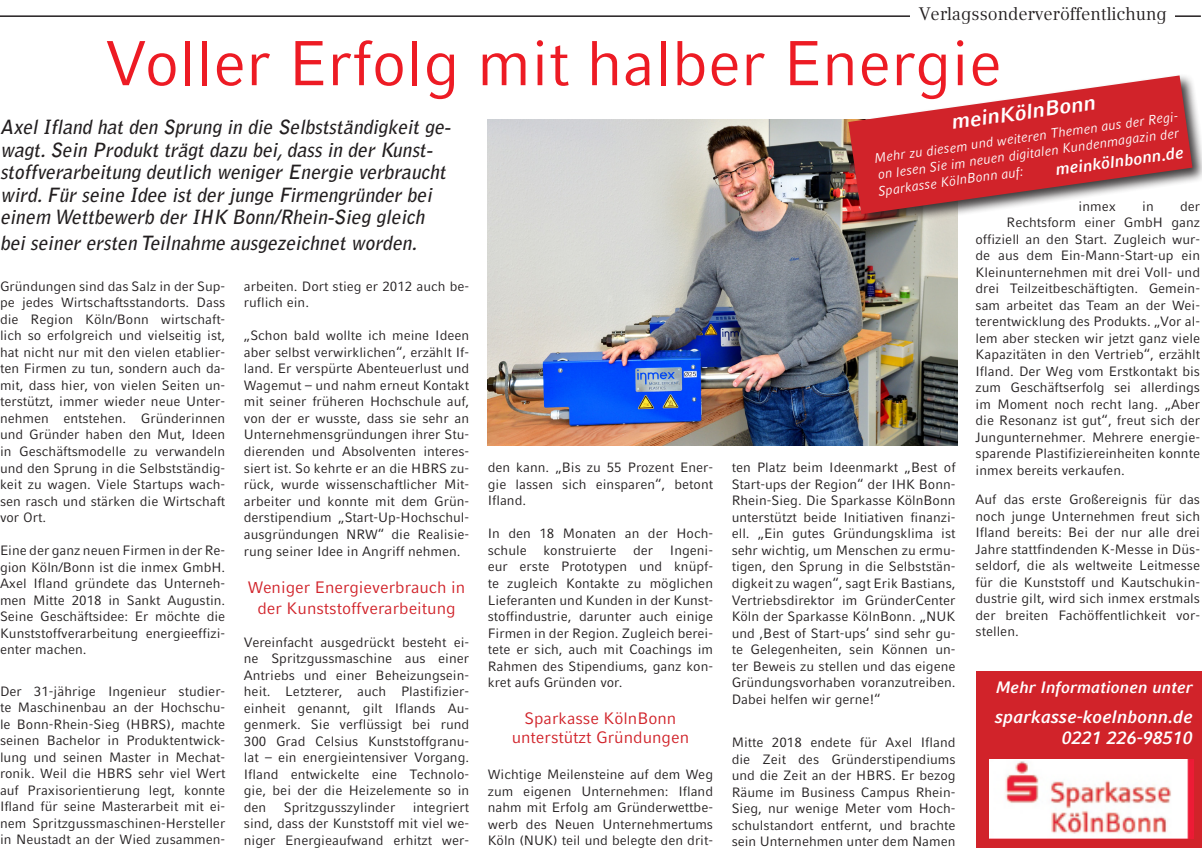
<style>
.page{position:relative;width:1202px;height:851px;background:#fff}
.page>*{position:absolute;margin:0;border:0;box-sizing:border-box;transform-origin:0 0}
.Head48{font:63px "Compatil Fact LT Pro";color:#ed1b24}
.Gruntext_iBox{font:italic 700 20.85px "Compatil Fact LT Pro";color:#fff}
.Gruntext_iBox-2{font:italic 700 19.5px/22.5px "Bell Gothic Std";color:#231f20}
.z_Unterzeile{font:italic 700 18px/21px "Compatil Fact LT Pro";color:#fff;text-align:right}
.t1{font:18px "Compatil Text LT Pro";color:#231f20}
.Gruntext_iBox-3{font:16.5px/21px "Compatil Fact LT Pro";color:#d1232a;text-align:center}
.z_Unterzeile-2{font:italic 700 16.5px "Compatil Fact LT Pro";color:#fff}
.Gruntext_iBox-4{font:italic 700 16.5px "Compatil Fact LT Pro";color:#fff}
.Gruntext_iBox-5{font:13.5px/16.5px "Compatil Fact LT Pro";color:#231f20;text-align:justify}
.Gruntext_iBox-6{font:italic 13.5px/16.5px "Compatil Fact LT Pro";color:#fff}
</style>
<div class="page">
<hr style="left:0;top:15px;width:1201px;height:2px;background:#231f20">
<div style="left:910px;top:0;width:265px;height:27px;background:#fff"></div>
<img style="left:488px;top:120px;width:470px;height:325px">
<div style="left:846px;top:73px;width:356px;height:156px;background:#231f20;opacity:.87"></div>
<svg style="left:848px;top:75px;width:344px;height:139px;fill:#d1232a"></svg>
<div style="left:976px;top:671px;width:226px;height:176px;background:#d1232a"></div>
<img style="left:989px;top:759px;width:204px;height:79px">
<p class="t1" style="left:919px;top:4px;width:250px">Verlagssonderveröffentlichung</p>
<p class="Head48" style="left:105px;top:27px;width:898px">Voller Erfolg mit halber Energie</p>
<p class="Gruntext_iBox" style="left:949px;top:110px;width:147px;rotate:-8deg">meinKölnBonn</p>
<p class="Gruntext_iBox-6" style="left:873px;top:150px;width:311px;rotate:-8deg">Mehr zu diesem und weiteren Themen aus der Regi&shy;on lesen Sie im neuen digitalen Kundenmagazin der<br>Sparkasse KölnBonn auf:</p>
<p class="Gruntext_iBox-2" style="left:0;top:116px;width:456px">Axel Ifland hat den Sprung in die Selbstständigkeit ge&shy;wagt.Sein Produkt trägt dazu bei,dass in der Kunst&shy;stoffverarbeitung deutlich weniger Energie verbraucht wird.Für seine Idee ist der junge Firmengründer bei einem Wettbewerb der IHK Bonn/Rhein-Sieg gleich</p>
<p class="Gruntext_iBox-2" style="left:0;top:231px;width:423px">bei seiner ersten Teilnahme ausgezeichnet worden.</p>
<p class="Gruntext_iBox-4" style="left:1054px;top:160px;width:131px;rotate:-8deg">meinkölnbonn.de</p>
<p class="Gruntext_iBox-5" style="left:1078px;top:198px;width:39px">inmex</p>
<p class="Gruntext_iBox-5" style="left:1142px;top:198px;width:13px">in</p>
<p class="Gruntext_iBox-5" style="left:1180px;top:198px;width:22px">der</p>
<p class="Gruntext_iBox-5" style="left:1006px;top:214px;width:195px">Rechtsform einer GmbH ganz</p>
<p class="Gruntext_iBox-5" style="left:975px;top:231px;width:226px">offiziell an den Start. Zugleich wur-</p>
<p class="Gruntext_iBox-5" style="left:975px;top:247px;width:226px">de aus dem Ein-Mann-Start-up ein</p>
<p class="Gruntext_iBox-5" style="left:975px;top:264px;width:226px">Kleinunternehmen mit drei Voll- und</p>
<p class="Gruntext_iBox-5" style="left:975px;top:280px;width:226px">drei Teilzeitbeschäftigten. Gemein-</p>
<p class="Gruntext_iBox-5" style="left:975px;top:297px;width:226px">sam arbeitet das Team an der Wei-</p>
<p class="Gruntext_iBox-5" style="left:975px;top:313px;width:226px">terentwicklung des Produkts. „Vor al-</p>
<p class="Gruntext_iBox-5" style="left:975px;top:330px;width:226px">lem aber stecken wir jetzt ganz viele</p>
<p class="Gruntext_iBox-5" style="left:975px;top:346px;width:226px">Kapazitäten in den Vertrieb“, erzählt</p>
<p class="Gruntext_iBox-5" style="left:975px;top:363px;width:226px">Ifland. Der Weg vom Erstkontakt bis</p>
<p class="Gruntext_iBox-5" style="left:975px;top:379px;width:226px">zum Geschäftserfolg sei allerdings</p>
<p class="Gruntext_iBox-5" style="left:975px;top:396px;width:226px">im Moment noch recht lang. „Aber</p>
<p class="Gruntext_iBox-5" style="left:975px;top:412px;width:226px">die Resonanz ist gut“, freut sich der</p>
<p class="Gruntext_iBox-5" style="left:975px;top:429px;width:226px">Jungunternehmer. Mehrere energie-</p>
<p class="Gruntext_iBox-5" style="left:975px;top:445px;width:226px">sparende Plastifiziereinheiten konnte</p>
<p class="Gruntext_iBox-5" style="left:975px;top:462px;width:151px">inmex bereits verkaufen.</p>
<p class="Gruntext_iBox-5" style="left:975px;top:491px;width:226px">Auf das erste Großereignis für das noch junge Unternehmen freut sich Ifland bereits: Bei der nur alle drei Jahre stattfindenden K-Messe in Düs&shy;seldorf, die als weltweite Leitmesse für die Kunststoff und Kautschukin&shy;dustrie gilt, wird sich inmex erstmals der breiten Fachöffentlichkeit vor&shy;stellen.</p>
<p class="Gruntext_iBox-5" style="left:0;top:278px;width:227px">Gründungen sind das Salz in der Sup&shy;pe jedes Wirtschaftsstandorts. Dass die Region Köln/Bonn wirtschaft&shy;lich so erfolgreich und vielseitig ist, hat nicht nur mit den vielen etablier&shy;ten Firmen zu tun, sondern auch da&shy;mit, dass hier, von vielen Seiten un&shy;terstützt, immer wieder neue Unter&shy;nehmen entstehen. Gründerinnen und Gründer haben den Mut, Ideen in Geschäftsmodelle zu verwandeln und den Sprung in die Selbstständig&shy;keit zu wagen. Viele Startups wach&shy;sen rasch und stärken die Wirtschaft vor Ort.</p>
<p class="Gruntext_iBox-5" style="left:0;top:542px;width:227px">Eine der ganz neuen Firmen in der Re&shy;gion Köln/Bonn ist die inmex GmbH.<br>Axel Ifland gründete das Unterneh&shy;men Mitte 2018 in Sankt Augustin.<br>Seine Geschäftsidee: Er möchte die Kunststoffverarbeitung energieeffizi&shy;enter machen.</p>
<p class="Gruntext_iBox-5" style="left:0;top:682px;width:227px">Der 31-jährige Ingenieur studier&shy;te Maschinenbau an der Hochschu&shy;le Bonn-Rhein-Sieg (HBRS), machte seinen Bachelor in Produktentwick&shy;lung und seinen Master in Mechat&shy;ronik. Weil die HBRS sehr viel Wert auf Praxisorientierung legt, konnte Ifland für seine Masterarbeit mit ei&shy;nem Spritzgussmaschinen-Hersteller in Neustadt an der Wied zusammen-</p>
<p class="Gruntext_iBox-5" style="left:244px;top:278px;width:227px">arbeiten. Dort stieg er 2012 auch be&shy;ruflich ein.</p>
<p class="Gruntext_iBox-5" style="left:244px;top:327px;width:227px">„Schon bald wollte ich meine Ideen aber selbst verwirklichen“, erzählt If&shy;land. Er verspürte Abenteuerlust und Wagemut – und nahm erneut Kontakt mit seiner früheren Hochschule auf, von der er wusste, dass sie sehr an Unternehmensgründungen ihrer Stu&shy;dierenden und Absolventen interes&shy;siert ist. So kehrte er an die HBRS zu&shy;rück, wurde wissenschaftlicher Mit&shy;arbeiter und konnte mit dem Grün&shy;derstipendium „Start-Up-Hochschul&shy;ausgründungen NRW“ die Realisie&shy;rung seiner Idee in Angriff nehmen.</p>
<p class="Gruntext_iBox-3" style="left:248px;top:576px;width:219px">Weniger Energieverbrauch in der Kunststoffverarbeitung</p>
<p class="Gruntext_iBox-5" style="left:244px;top:633px;width:227px">Vereinfacht ausgedrückt besteht ei&shy;ne Spritzgussmaschine aus einer Antriebs und einer Beheizungsein&shy;heit. Letzterer, auch Plastifizier&shy;einheit genannt, gilt Iflands Au&shy;genmerk. Sie verflüssigt bei rund 300 Grad Celsius Kunststoffgranu&shy;lat – ein energieintensiver Vorgang.<br>Ifland entwickelte eine Technolo&shy;gie, bei der die Heizelemente so in den</p>
<p class="Gruntext_iBox-5" style="left:488px;top:459px;width:227px">den kann. „Bis zu 55 Prozent Ener&shy;gie lassen sich einsparen“, betont Ifland.</p>
<p class="Gruntext_iBox-5" style="left:488px;top:525px;width:227px">In den 18 Monaten an der Hoch&shy;schule konstruierte der Ingeni&shy;eur erste Prototypen und knüpf&shy;te zugleich Kontakte zu möglichen Lieferanten und Kunden in der Kunst&shy;stoffindustrie, darunter auch einige Firmen in der Region. Zugleich berei&shy;tete er sich, auch mit Coachings im Rahmen des Stipendiums, ganz kon&shy;kret aufs Gründen vor.</p>
<p class="Gruntext_iBox-3" style="left:512px;top:708px;width:179px;line-height:19.5px">Sparkasse KölnBonn unterstützt Gründungen</p>
<p class="Gruntext_iBox-5" style="left:488px;top:766px;width:227px">Wichtige Meilensteine auf dem Weg zum eigenen Unternehmen: Ifland nahm mit Erfolg am Gründerwettbe&shy;werb des Neuen Unternehmertums Köln (NUK) teil und belegte den drit-</p>
<p class="Gruntext_iBox-5" style="left:732px;top:459px;width:225px">ten Platz beim Ideenmarkt „Best of Start-ups der Region“ der IHK Bonn-Rhein-Sieg. Die Sparkasse KölnBonn unterstützt beide Initiativen finanzi&shy;ell. „Ein gutes Gründungsklima ist sehr wichtig, um Menschen zu ermu&shy;tigen, den Sprung in die Selbststän&shy;digkeit zu wagen“, sagt Erik Bastians, Vertriebsdirektor im GründerCenter Köln der Sparkasse KölnBonn. „NUK und ‚Best of Start-ups‘ sind sehr gu&shy;te Gelegenheiten, sein Können un&shy;ter Beweis zu stellen und das eigene Gründungsvorhaben voranzutreiben.<br>Dabei helfen wir gerne!“</p>
<p class="Gruntext_iBox-5" style="left:732px;top:734px;width:225px">Mitte 2018 endete für Axel Ifland die Zeit des Gründerstipendiums und die Zeit an der HBRS. Er bezog Räume im Business Campus Rhein-Sieg, nur wenige Meter vom Hoch&shy;schulstandort entfernt, und brachte sein Unternehmen unter dem Namen</p>
<p class="z_Unterzeile-2" style="left:996px;top:677px;width:199px">Mehr Informationen unter</p>
<p class="z_Unterzeile" style="left:995px;top:705px;width:199px">sparkasse-koelnbonn.de<br>0221 226-98510</p>
<p class="Gruntext_iBox-5" style="left:244px;top:798px;width:227px;text-indent:169px">integriert sind, dass der Kunststoff mit viel we&shy;niger Energieaufwand erhitzt wer-</p>
<p class="Gruntext_iBox-5" style="left:284px;top:798px;width:113px">Spritzgusszylinder</p>
</div>
